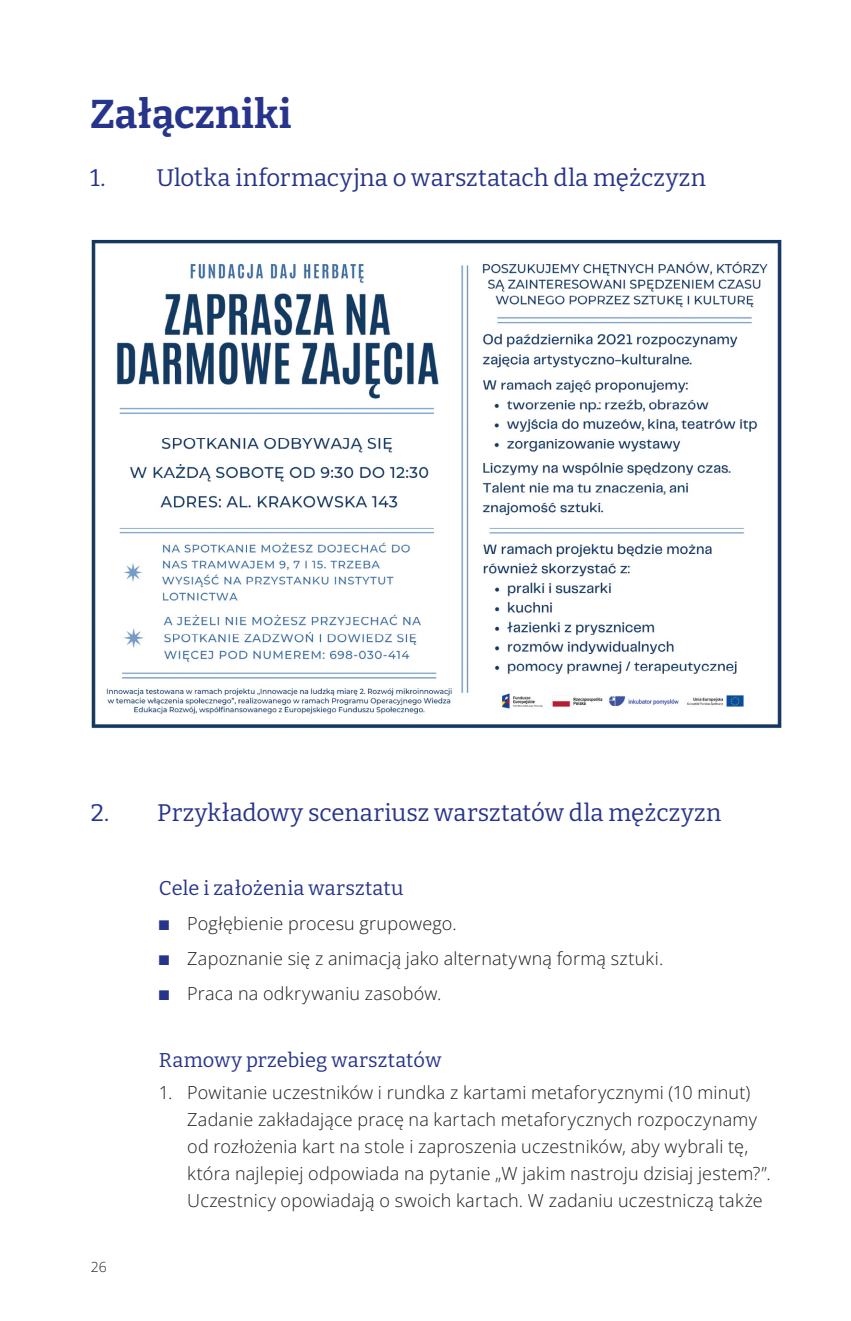
<style>
.page{position:relative;width:851px;height:1321px;background:#fff}
.page>*{position:absolute;margin:0;border:0;box-sizing:border-box;transform-origin:0 0}
.Nagłowek_I_rzedu{font:700 40px "Bitter";color:#27348b}
.Naglowek_II_rzedu{font:24px "Bitter";letter-spacing:.005em;color:#27348b}
.Nagłówek_III_rzędu{font:20px "Bitter";letter-spacing:.01em;color:#27348b}
.Tekst{font:300 18px/27px "Open Sans";letter-spacing:.01em;color:#1d1d1b}
.Punktory{font:300 18px "Open Sans";letter-spacing:.01em;color:#1d1d1b}
.Tekst_numeracja{font:300 18px "Open Sans";letter-spacing:.01em;color:#1d1d1b}
.t1{font:300 14px "Open Sans";color:#1d1d1b}
.s1{color:#27348b}
</style>
<div class="page">
<img style="left:91px;top:239px;width:691px;height:490px">
<h1 class="Nagłowek_I_rzedu" style="left:90px;top:89px;width:203px">Załączniki</h1>
<h2 class="Naglowek_II_rzedu" style="left:90px;top:163px;width:617px">1. Ulotka informacyjna o warsztatach dla mężczyzn</h2>
<h2 class="Naglowek_II_rzedu" style="left:91px;top:797px;width:631px">2. Przykładowy scenariusz warsztatów dla mężczyzn</h2>
<h3 class="Nagłówek_III_rzędu" style="left:159px;top:876px;width:246px">Cele i założenia warsztatu</h3>
<p class="Punktory" style="left:159px;top:911px;width:299px"><span class="s1">■</span> Pogłębienie procesu grupowego.</p>
<p class="Punktory" style="left:159px;top:946px;width:506px"><span class="s1">■</span> Zapoznanie się z animacją jako alternatywną formą sztuki.</p>
<p class="Punktory" style="left:159px;top:981px;width:284px"><span class="s1">■</span> Praca na odkrywaniu zasobów.</p>
<p class="t1" style="left:91px;top:1257px;width:17px">26</p>
<h3 class="Nagłówek_III_rzędu" style="left:159px;top:1047px;width:284px">Ramowy przebieg warsztatów</h3>
<p class="Tekst_numeracja" style="left:159px;top:1080px;width:593px">1. Powitanie uczestników i rundka z kartami metaforycznymi (10 minut)</p>
<p class="Tekst" style="left:187px;top:1105px;width:585px">Zadanie zakładające pracę na kartach metaforycznych rozpoczynamy od rozłożenia kart na stole i zaproszenia uczestników, aby wybrali tę, która najlepiej odpowiada na pytanie „W jakim nastroju dzisiaj jestem?”.<br>Uczestnicy opowiadają o swoich kartach. W zadaniu uczestniczą także</p>
</div>
